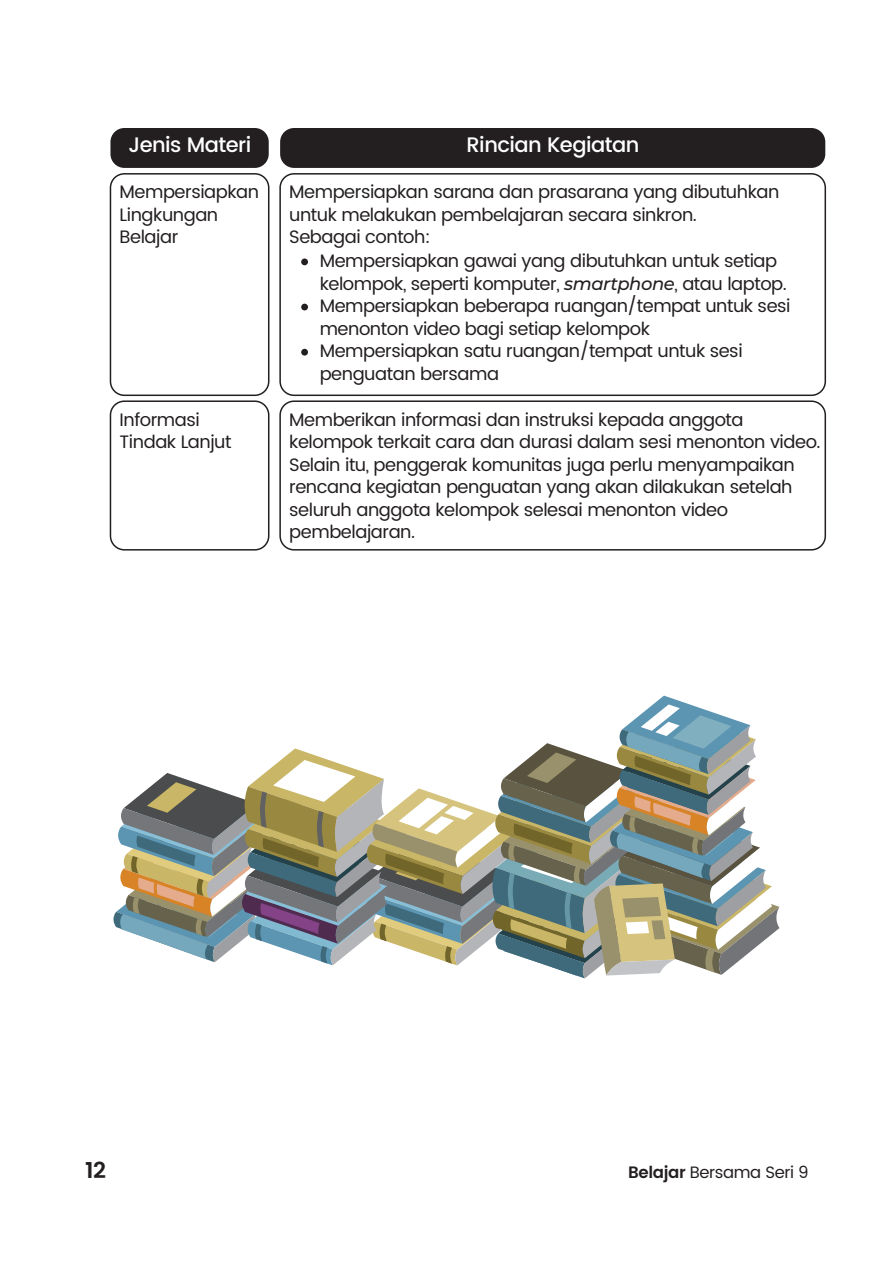
<style>
.page{position:relative;width:893px;height:1263px;background:#fff}
.page>*{position:absolute;margin:0;border:0;box-sizing:border-box;transform-origin:0 0}
.t1{font:600 22.5px "Poppins";color:#231f20}
.t2{font:500 21px "Poppins";letter-spacing:-.025em;color:#fff}
.t3{font:18px/22.5px "Poppins";letter-spacing:-.025em;color:#231f20}
.t4{font:16.5px "Poppins";letter-spacing:-.025em;color:#231f20}
.s1{font-family:"Montserrat";font-weight:500;font-style:italic}
.s2{font-weight:600}
</style>
<div class="page">
<div style="left:110px;top:128px;width:159px;height:40px;background:#231f20;border-radius:14px"></div>
<div style="left:280px;top:128px;width:545px;height:40px;background:#231f20;border-radius:14px"></div>
<div style="left:279px;top:173px;width:547px;height:223px;border:2px solid #231f20;border-radius:14px"></div>
<div style="left:110px;top:173px;width:159px;height:223px;border:2px solid #231f20;border-radius:14px"></div>
<div style="left:301px;top:258px;width:7px;height:7px;background:#231f20;border-radius:50%"></div>
<div style="left:301px;top:304px;width:7px;height:6px;background:#231f20;border-radius:50%"></div>
<div style="left:301px;top:349px;width:7px;height:7px;background:#231f20;border-radius:50%"></div>
<div style="left:279px;top:400px;width:547px;height:151px;border:2px solid #231f20;border-radius:14px"></div>
<div style="left:110px;top:400px;width:159px;height:151px;border:2px solid #231f20;border-radius:14px"></div>
<svg style="left:113px;top:696px;width:666px;height:282px"></svg>
<p class="t2" style="left:128px;top:130px;width:124px">Jenis Materi</p>
<p class="t2" style="left:467px;top:130px;width:174px">Rincian Kegiatan</p>
<p class="t3" style="left:120px;top:181px;width:141px">Mempersiapkan<br>Lingkungan<br>Belajar</p>
<p class="t3" style="left:289px;top:181px;width:492px">Mempersiapkan sarana dan prasarana yang dibutuhkan untuk melakukan pembelajaran secara sinkron.<br>Sebagai contoh:</p>
<p class="t3" style="left:320px;top:250px;width:472px">Mempersiapkan gawai yang dibutuhkan untuk setiap kelompok, seperti komputer, <span class="s1">smartphone</span>, atau laptop.<br>Mempersiapkan beberapa ruangan/tempat untuk sesi menonton video bagi setiap kelompok Mempersiapkan satu ruangan/tempat untuk sesi penguatan bersama</p>
<p class="t3" style="left:120px;top:409px;width:113px">Informasi<br>Tindak Lanjut</p>
<p class="t3" style="left:289px;top:409px;width:533px">Memberikan informasi dan instruksi kepada anggota kelompok terkait cara dan durasi dalam sesi menonton video.<br>Selain itu, penggerak komunitas juga perlu menyampaikan rencana kegiatan penguatan yang akan dilakukan setelah seluruh anggota kelompok selesai menonton video pembelajaran.</p>
<p class="t1" style="left:85px;top:1153px;width:22px">12</p>
<p class="t4" style="left:628px;top:1160px;width:182px"><span class="s2">Belajar</span> Bersama Seri 9</p>
</div>
